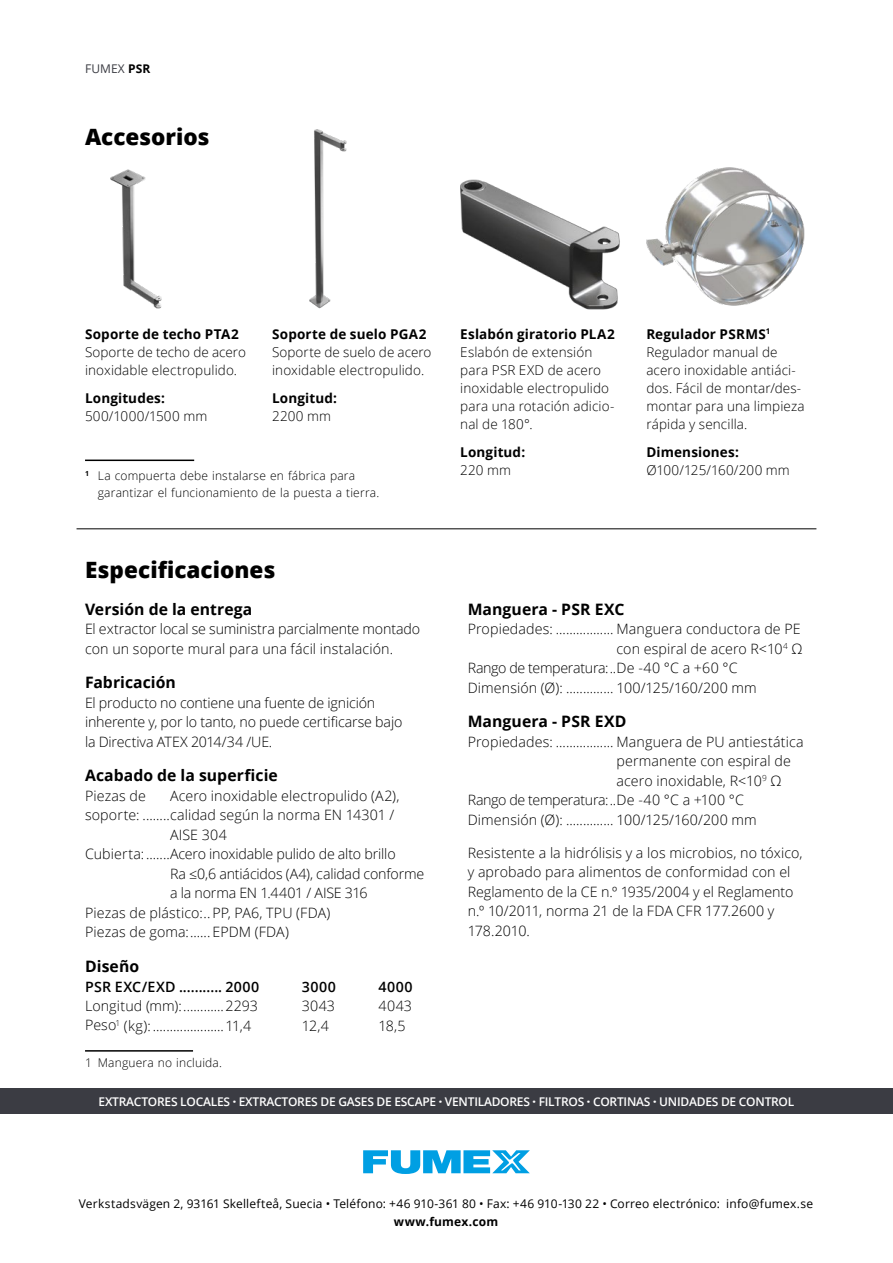
<style>
.page{position:relative;width:893px;height:1263px;background:#fff}
.page>*{position:absolute;margin:0;border:0;box-sizing:border-box;transform-origin:0 0}
.t1{font:800 22.5px "Open Sans";color:#000}
.t2{font:700 15.75px "Open Sans";letter-spacing:.005em;color:#000}
.t3{font:300 14.25px/19.5px "Open Sans";color:#000}
.t4{font:300 14.25px "Open Sans";letter-spacing:-.025em;color:#000}
.t5{font:300 14.25px "Open Sans";letter-spacing:-.02em;color:#000}
.t6{font:600 14.25px "Open Sans";letter-spacing:.035em;color:#000}
.t7{font:300 13.5px/18px "Open Sans";letter-spacing:.01em;color:#000}
.t8{font:700 13.5px "Open Sans";letter-spacing:.01em;color:#000}
.t9{font:12px "Open Sans";letter-spacing:.015em;color:#000}
.t10{font:300 12px/16.5px "Open Sans";letter-spacing:.015em;color:#000}
.t11{font:600 12px "Open Sans";letter-spacing:-.02em;color:#fff}
.t12{font:700 12px "Open Sans";letter-spacing:.015em;color:#000}
.t13{font:12px "Open Sans";letter-spacing:.01em;color:#3b3c43}
.s1{font-weight:700;color:#000}
.s2{font-weight:700}
.s3{font-weight:800}
</style>
<div class="page">
<img style="left:110px;top:169px;width:52px;height:140px">
<img style="left:309px;top:129px;width:38px;height:180px">
<img style="left:646px;top:167px;width:159px;height:139px">
<img style="left:460px;top:179px;width:160px;height:130px">
<div style="left:0;top:1089px;width:893px;height:25px;background:#3b3c43"></div>
<hr style="left:85px;top:1050px;width:108px;height:1px;background:#000">
<hr style="left:77px;top:528px;width:739px;height:1px;background:#000">
<hr style="left:85px;top:460px;width:109px;height:1px;background:#000">
<svg style="left:363px;top:1150px;width:167px;height:24px"></svg>
<p class="t13" style="left:85px;top:60px;width:67px">FUMEX <span class="s1">PSR</span></p>
<h1 class="t1" style="left:85px;top:119px;width:126px">Accesorios</h1>
<p class="t8" style="left:85px;top:324px;width:155px">Soporte de techo PTA2</p>
<p class="t7" style="left:85px;top:342px;width:162px">Soporte de techo de acero inoxidable electropulido.</p>
<p class="t8" style="left:85px;top:389px;width:81px">Longitudes:</p>
<p class="t7" style="left:85px;top:407px;width:124px">500/1000/1500 mm</p>
<p class="t8" style="left:272px;top:324px;width:156px">Soporte de suelo PGA2</p>
<p class="t7" style="left:272px;top:342px;width:161px">Soporte de suelo de acero inoxidable electropulido.</p>
<p class="t8" style="left:272px;top:389px;width:66px">Longitud:</p>
<p class="t7" style="left:272px;top:407px;width:60px">2200 mm</p>
<p class="t10" style="left:98px;top:467px;width:283px;text-indent:-13px"><sup>1</sup> La compuerta debe instalarse en fábrica para garantizar el funcionamiento de la puesta a tierra.</p>
<h1 class="t1" style="left:85px;top:553px;width:192px">Especificaciones</h1>
<p class="t2" style="left:85px;top:598px;width:169px">Versión de la entrega</p>
<p class="t3" style="left:85px;top:619px;width:337px">El extractor local se suministra parcialmente montado con un soporte mural para una fácil instalación.</p>
<p class="t2" style="left:85px;top:672px;width:92px">Fabricación</p>
<p class="t3" style="left:85px;top:693px;width:319px">El producto no contiene una fuente de ignición inherente y, por lo tanto, no puede certificarse bajo la Directiva ATEX 2014/34 /UE.</p>
<p class="t2" style="left:85px;top:765px;width:194px">Acabado de la superficie</p>
<p class="t3" style="left:85px;top:786px;width:62px">Piezas de</p>
<p class="t3" style="left:170px;top:786px;width:231px">Acero inoxidable electropulido (A2),</p>
<p class="t3" style="left:85px;top:805px;width:311px">soporte: ........calidad según la norma EN 14301 /</p>
<p class="t3" style="left:170px;top:825px;width:58px">AISE 304</p>
<p class="t3" style="left:85px;top:844px;width:312px">Cubierta: .......Acero inoxidable pulido de alto brillo</p>
<p class="t3" style="left:170px;top:864px;width:256px">Ra ≤0,6 antiácidos (A4), calidad conforme</p>
<p class="t3" style="left:170px;top:883px;width:199px">a la norma EN 1.4401 / AISE 316</p>
<p class="t3" style="left:85px;top:903px;width:247px">Piezas de plástico:.. PP, PA6, TPU (FDA)</p>
<p class="t3" style="left:85px;top:922px;width:205px">Piezas de goma:...... EPDM (FDA)</p>
<p class="t2" style="left:85px;top:955px;width:56px">Diseño</p>
<p class="t6" style="left:85px;top:976px;width:176px">PSR EXC/EXD ........... 2000</p>
<p class="t6" style="left:302px;top:976px;width:35px">3000</p>
<p class="t6" style="left:378px;top:976px;width:36px">4000</p>
<p class="t3" style="left:85px;top:996px;width:174px">Longitud (mm):............2293</p>
<p class="t3" style="left:302px;top:996px;width:35px">3043</p>
<p class="t3" style="left:378px;top:996px;width:35px">4043</p>
<p class="t3" style="left:85px;top:1015px;width:168px">Peso<sup>1</sup> (kg): .....................11,4</p>
<p class="t3" style="left:302px;top:1015px;width:28px">12,4</p>
<p class="t3" style="left:378px;top:1015px;width:29px">18,5</p>
<p class="t10" style="left:85px;top:1054px;width:138px">1 Manguera no incluida.</p>
<p class="t8" style="left:460px;top:324px;width:156px">Eslabón giratorio PLA2</p>
<p class="t7" style="left:460px;top:342px;width:156px">Eslabón de extensión para PSR EXD de acero inoxidable electropulido para una rotación adicio&shy;nal de 180°.</p>
<p class="t8" style="left:460px;top:443px;width:66px">Longitud:</p>
<p class="t7" style="left:460px;top:461px;width:52px">220 mm</p>
<p class="t7" style="left:646px;top:324px;width:160px"><span class="s2">Regulador PSRMS</span><sup>1<br></sup>Regulador manual de acero inoxidable antiáci&shy;dos. Fácil de montar/des&shy;montar para una limpieza rápida y sencilla.</p>
<p class="t8" style="left:646px;top:443px;width:94px">Dimensiones:</p>
<p class="t7" style="left:646px;top:461px;width:145px">Ø100/125/160/200 mm</p>
<p class="t2" style="left:468px;top:598px;width:158px">Manguera - PSR EXC</p>
<p class="t3" style="left:468px;top:619px;width:334px">Propiedades: ................. Manguera conductora de PE</p>
<p class="t3" style="left:617px;top:639px;width:187px">con espiral de acero R&lt;10<sup>4</sup> Ω</p>
<p class="t5" style="left:468px;top:658px;width:271px">Rango de temperatura:..De -40 °C a +60 °C</p>
<p class="t3" style="left:468px;top:678px;width:291px">Dimensión (Ø): .............. 100/125/160/200 mm</p>
<p class="t2" style="left:468px;top:711px;width:160px">Manguera - PSR EXD</p>
<p class="t3" style="left:468px;top:732px;width:337px">Propiedades: ................. Manguera de PU antiestática</p>
<p class="t3" style="left:617px;top:751px;width:176px">permanente con espiral de</p>
<p class="t3" style="left:617px;top:771px;width:166px">acero inoxidable, R&lt;10<sup>9</sup> Ω</p>
<p class="t4" style="left:468px;top:790px;width:278px">Rango de temperatura:..De -40 °C a +100 °C</p>
<p class="t3" style="left:468px;top:810px;width:291px">Dimensión (Ø): .............. 100/125/160/200 mm</p>
<p class="t3" style="left:468px;top:843px;width:336px">Resistente a la hidrólisis y a los microbios, no tóxico, y aprobado para alimentos de conformidad con el Reglamento de la CE n.º 1935/2004 y el Reglamento n.º 10/2011, norma 21 de la FDA CFR 177.2600 y 178.2010.</p>
<p class="t11" style="left:99px;top:1093px;width:697px">EXTRACTORES LOCALES <span class="s3">·</span> EXTRACTORES DE GASES DE ESCAPE <span class="s3">·</span> VENTILADORES <span class="s3">·</span> FILTROS <span class="s3">·</span> CORTINAS <span class="s3">·</span> UNIDADES DE CONTROL</p>
<p class="t9" style="left:79px;top:1196px;width:736px">Verkstadsvägen 2, 93161 Skellefteå, Suecia • Teléfono: +46 910-361 80 • Fax: +46 910-130 22 • Correo electrónico: info@fumex.se</p>
<p class="t12" style="left:394px;top:1213px;width:106px">www.fumex.com</p>
</div>
